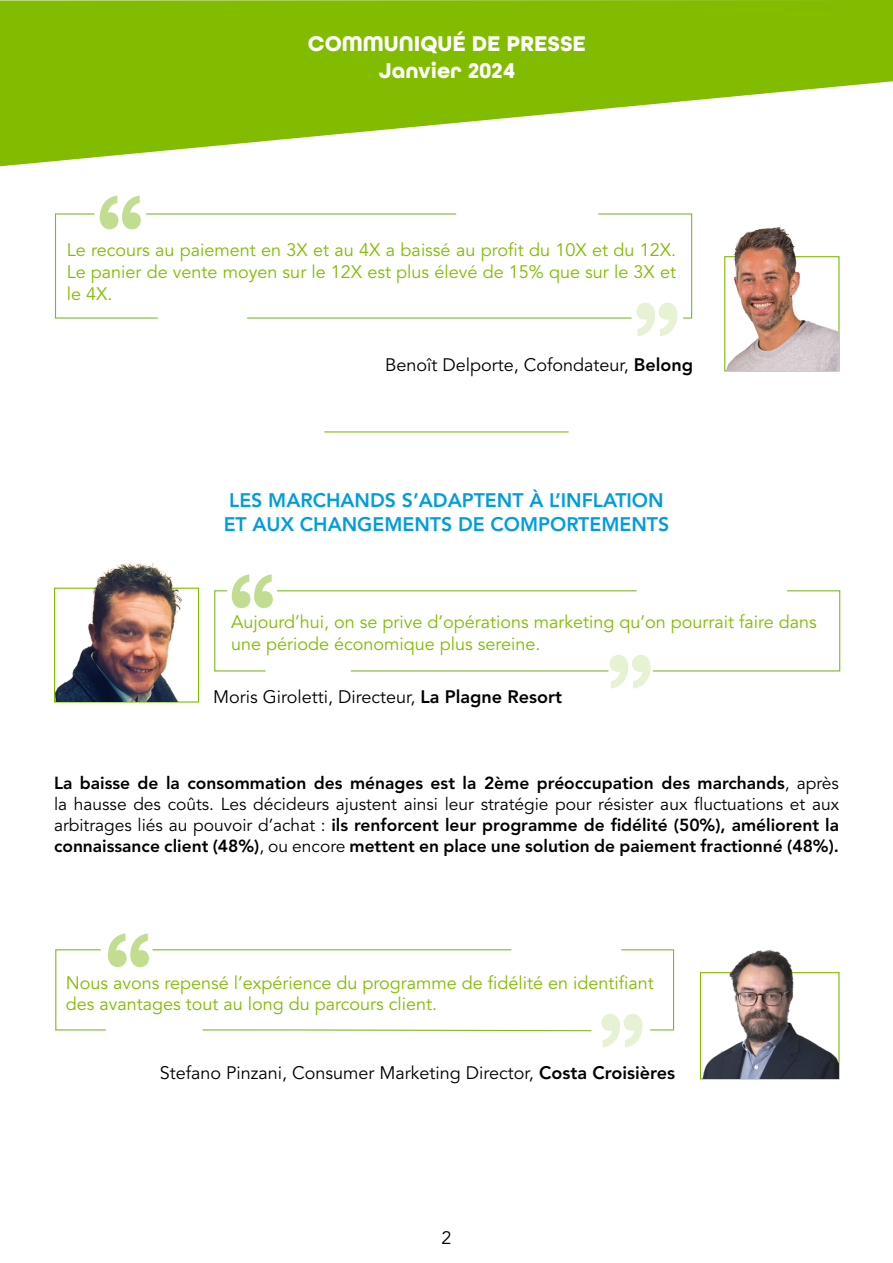
<style>
.page{position:relative;width:893px;height:1263px;background:#fff}
.page>*{position:absolute;margin:0;border:0;box-sizing:border-box;transform-origin:0 0}
.t1{font:700 22.5px/27px "All Round Gothic";color:#fff;text-align:center}
.t2{font:800 19.5px/23.4px "Avenir LT Std";color:#009ddd}
.t3{font:18px/21.6px "Avenir LT Std";color:#81bc00}
.t4{font:18px "Avenir LT Std";color:#000}
.t5{font:800 17.4px/20.9px "Avenir LT Std";color:#000;text-align:justify}
.s1{font-weight:800}
.s2{font-weight:400}
</style>
<div class="page">
<svg style="left:54px;top:587px;width:146px;height:116px"></svg>
<img style="left:724px;top:226px;width:114px;height:144px">
<svg style="left:0;top:0;width:893px;height:166px;fill:#81bc00"></svg>
<img style="left:54px;top:562px;width:144px;height:139px">
<div style="left:700px;top:972px;width:139px;height:107px;border:1px solid #81bc00"></div>
<img style="left:701px;top:949px;width:137px;height:129px">
<hr style="left:153px;top:949px;width:358px;height:1px;background:#80ba27">
<svg style="left:202px;top:1029px;width:390px;height:3px"></svg>
<svg style="left:55px;top:933px;width:94px;height:98px"></svg>
<hr style="left:277px;top:590px;width:359px;height:1px;background:#80ba27">
<hr style="left:351px;top:670px;width:257px;height:1px;background:#80ba27">
<svg style="left:610px;top:590px;width:231px;height:98px"></svg>
<svg style="left:214px;top:574px;width:59px;height:98px"></svg>
<hr style="left:147px;top:213px;width:309px;height:2px;background:#80ba27">
<hr style="left:247px;top:317px;width:384px;height:2px;background:#80ba27">
<svg style="left:54px;top:196px;width:104px;height:123px"></svg>
<svg style="left:598px;top:213px;width:95px;height:123px"></svg>
<svg style="left:601px;top:949px;width:74px;height:98px"></svg>
<hr style="left:324px;top:431px;width:245px;height:1px;background:#81bc00">
<p class="t1" style="left:308px;top:30px;width:280px">COMMUNIQUÉ DE PRESSE<br>Janvier 2024</p>
<p class="t3" style="left:67px;top:240px;width:611px;text-align:justify">Le recours au paiement en 3X et au 4X a baissé au profit du 10X et du 12X.<br>Le panier de vente moyen sur le 12X est plus élevé de 15% que sur le 3X et le 4X.</p>
<p class="t4" style="left:385px;top:355px;width:309px">Benoît Delporte, Cofondateur, <span class="s1">Belong</span></p>
<p class="t2" style="left:224px;top:489px;width:447px">LES MARCHANDS S’ADAPTENT À L’INFLATION<br>ET AUX CHANGEMENTS DE COMPORTEMENTS</p>
<p class="t3" style="left:231px;top:612px;width:587px">Aujourd’hui, on se prive d’opérations marketing qu’on pourrait faire dans une période économique plus sereine.</p>
<p class="t4" style="left:213px;top:686px;width:350px">Moris Giroletti, Directeur, <span class="s1">La Plagne Resort</span></p>
<p class="t5" style="left:54px;top:773px;width:787px">La baisse de la consommation des ménages est la 2ème préoccupation des marchands<span class="s2">, après la hausse des coûts. Les décideurs ajustent ainsi leur stratégie pour résister aux fluctuations et aux arbitrages liés au pouvoir d’achat :</span> ils renforcent leur programme de fidélité (50%), améliorent la connaissance client (48%)<span class="s2">, ou encore</span> mettent en place une solution de paiement fractionné (48%).</p>
<p class="t3" style="left:66px;top:972px;width:590px">Nous avons repensé l’expérience du programme de fidélité en identifiant des avantages tout au long du parcours client.</p>
<p class="t4" style="left:160px;top:1063px;width:517px">Stefano Pinzani, Consumer Marketing Director, <span class="s1">Costa Croisières</span></p>
<p class="t4" style="left:441px;top:1227px;width:12px">2</p>
</div>
